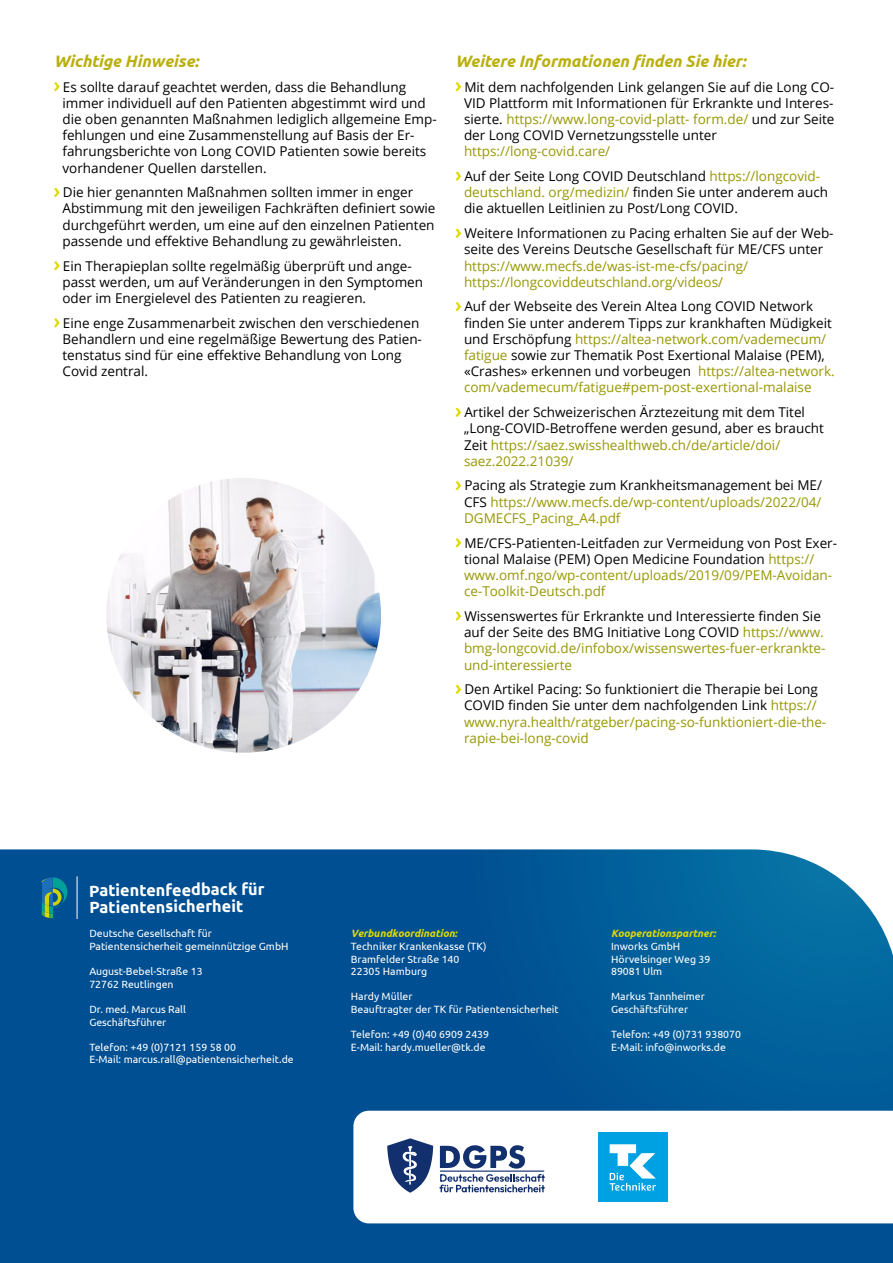
<style>
.page{position:relative;width:893px;height:1263px;background:#fff}
.page>*{position:absolute;margin:0;border:0;box-sizing:border-box;transform-origin:0 0}
.t1{font:italic 700 16.5px "Ubuntu";color:#b9af0d}
.t2{font:700 16.35px/16.6px "Ubuntu";color:#fff}
.t3{font:13.5px/16.2px "Open Sans";color:#000}
.t4{font:13.5px/16.2px "Open Sans";color:#979704}
.t5{font:10.5px/12.6px "Ubuntu";color:#fff}
.t6{font:italic 700 10.5px "Ubuntu";color:#dedb00}
.s1{color:#979704}
.s2{color:#000}
</style>
<div class="page">
<svg style="left:0;top:849px;width:893px;height:414px;background:#045696"></svg>
<svg style="left:353px;top:1111px;width:540px;height:112px"></svg>
<div style="left:598px;top:1133px;width:69px;height:69px;background:#00a1e3"></div>
<svg style="left:609px;top:1144px;width:47px;height:46px"></svg>
<svg style="left:387px;top:1138px;width:46px;height:55px"></svg>
<svg style="left:439px;top:1145px;width:106px;height:47px"></svg>
<hr style="left:77px;top:876px;width:1px;height:43px;background:#fff">
<svg style="left:42px;top:877px;width:25px;height:41px"></svg>
<svg style="left:54px;top:82px;width:6px;height:10px"></svg>
<svg style="left:54px;top:187px;width:6px;height:11px"></svg>
<svg style="left:54px;top:261px;width:6px;height:10px"></svg>
<svg style="left:54px;top:318px;width:6px;height:10px"></svg>
<svg style="left:455px;top:82px;width:7px;height:10px"></svg>
<svg style="left:455px;top:171px;width:7px;height:10px"></svg>
<svg style="left:455px;top:228px;width:7px;height:10px"></svg>
<svg style="left:455px;top:302px;width:7px;height:10px"></svg>
<svg style="left:455px;top:407px;width:7px;height:10px"></svg>
<svg style="left:455px;top:481px;width:7px;height:10px"></svg>
<svg style="left:455px;top:538px;width:7px;height:10px"></svg>
<svg style="left:455px;top:611px;width:7px;height:10px"></svg>
<svg style="left:455px;top:684px;width:7px;height:10px"></svg>
<img style="left:106px;top:478px;width:275px;height:275px;border-radius:137px">
<p class="t1" style="left:54px;top:51px;width:146px">Wichtige Hinweise:</p>
<p class="t3" style="left:63px;top:78px;width:376px">Es sollte darauf geachtet werden, dass die Behandlung immer individuell auf den Patienten abgestimmt wird und die oben genannten Maßnahmen lediglich allgemeine Emp&shy;fehlungen und eine Zusammenstellung auf Basis der Er&shy;fahrungsberichte von Long COVID Patienten sowie bereits vorhandener Quellen darstellen.</p>
<p class="t3" style="left:63px;top:184px;width:375px">Die hier genannten Maßnahmen sollten immer in enger Abstimmung mit den jeweiligen Fachkräften definiert sowie durchgeführt werden, um eine auf den einzelnen Patienten passende und effektive Behandlung zu gewährleisten.</p>
<p class="t3" style="left:63px;top:257px;width:362px">Ein Therapieplan sollte regelmäßig überprüft und ange&shy;passt werden, um auf Veränderungen in den Symptomen oder im Energielevel des Patienten zu reagieren.</p>
<p class="t3" style="left:63px;top:314px;width:361px">Eine enge Zusammenarbeit zwischen den verschiedenen Behandlern und eine regelmäßige Bewertung des Patien&shy;tenstatus sind für eine effektive Behandlung von Long Covid zentral.</p>
<p class="t1" style="left:455px;top:51px;width:292px">Weitere Informationen finden Sie hier:</p>
<p class="t3" style="left:464px;top:78px;width:372px;text-align:justify">Mit dem nachfolgenden Link gelangen Sie auf die Long CO-VID Plattform mit Informationen für Erkrankte und Interes&shy;sierte. <span class="s1">https://www.long-covid-platt- form.de/</span> und zur Seite der Long COVID Vernetzungsstelle unter</p>
<p class="t4" style="left:464px;top:139px;width:358px;line-height:24.8px">https://long-covid.care/<br><span class="s2">Auf der Seite Long COVID Deutschland</span> https://longcovid-</p>
<p class="t3" style="left:464px;top:184px;width:366px"><span class="s1">deutschland. org/medizin/</span> finden Sie unter anderem auch die aktuellen Leitlinien zu Post/Long COVID.</p>
<p class="t3" style="left:464px;top:225px;width:371px">Weitere Informationen zu Pacing erhalten Sie auf der Web&shy;seite des Vereins Deutsche Gesellschaft für ME/CFS unter</p>
<p class="t4" style="left:464px;top:257px;width:285px">https://www.mecfs.de/was-ist-me-cfs/pacing/ https://longcoviddeutschland.org/videos/</p>
<p class="t3" style="left:464px;top:298px;width:372px">Auf der Webseite des Verein Altea Long COVID Network finden Sie unter anderem Tipps zur krankhaften Müdigkeit und Erschöpfung <span class="s1">https://altea-network.com/vademecum/ fatigue</span> sowie zur Thematik Post Exertional Malaise (PEM), «Crashes» erkennen und vorbeugen <span class="s1">https://altea-network. com/vademecum/fatigue#pem-post-exertional-malaise</span></p>
<p class="t3" style="left:464px;top:404px;width:361px">Artikel der Schweizerischen Ärztezeitung mit dem Titel „Long-COVID-Betroffene werden gesund, aber es braucht Zeit <span class="s1">https://saez.swisshealthweb.ch/de/article/doi/ saez.2022.21039/</span></p>
<p class="t4" style="left:464px;top:477px;width:360px;text-align:justify"><span class="s2">Pacing als Strategie zum Krankheitsmanagement bei ME/ CFS</span> https://www.mecfs.de/wp-content/uploads/2022/04/ DGMECFS_Pacing_A4.pdf</p>
<p class="t3" style="left:464px;top:534px;width:375px">ME/CFS-Patienten-Leitfaden zur Vermeidung von Post Exer&shy;tional Malaise (PEM) Open Medicine Foundation <span class="s1">https:// www.omf.ngo/wp-content/uploads/2019/09/PEM-Avoidan&shy;ce-Toolkit-Deutsch.pdf</span></p>
<p class="t3" style="left:464px;top:607px;width:363px">Wissenswertes für Erkrankte und Interessierte finden Sie auf der Seite des BMG Initiative Long COVID <span class="s1">https://www. bmg-longcovid.de/infobox/wissenswertes-fuer-erkrankte&shy;und-interessierte</span></p>
<p class="t3" style="left:464px;top:681px;width:364px">Den Artikel Pacing: So funktioniert die Therapie bei Long COVID finden Sie unter dem nachfolgenden Link <span class="s1">https:// www.nyra.health/ratgeber/pacing-so-funktioniert-die-the&shy;rapie-bei-long-covid</span></p>
<p class="t2" style="left:89px;top:883px;width:177px;rotate:-1deg">Patientenfeedback für<br>Patientensicherheit</p>
<p class="t5" style="left:89px;top:927px;width:201px">Deutsche Gesellschaft für<br>Patientensicherheit gemeinnützige GmbH</p>
<p class="t5" style="left:89px;top:965px;width:115px">August-Bebel-Straße 13<br>72762 Reutlingen</p>
<p class="t5" style="left:89px;top:1002px;width:98px">Dr. med. Marcus Rall<br>Geschäftsführer</p>
<p class="t5" style="left:89px;top:1040px;width:206px">Telefon: +49 (0)7121 159 58 00<br>E-Mail: marcus.rall@patientensicherheit.de</p>
<p class="t6" style="left:351px;top:927px;width:108px">Verbundkoordination:</p>
<p class="t5" style="left:351px;top:939px;width:137px">Techniker Krankenkasse (TK)<br>Bramfelder Straße 140<br>22305 Hamburg</p>
<p class="t5" style="left:351px;top:990px;width:209px">Hardy Müller<br>Beauftragter der TK für Patientensicherheit</p>
<p class="t5" style="left:351px;top:1028px;width:140px">Telefon: +49 (0)40 6909 2439<br>E-Mail: hardy.mueller@tk.de</p>
<p class="t6" style="left:611px;top:927px;width:106px">Kooperationspartner:</p>
<p class="t5" style="left:611px;top:939px;width:101px">Inworks GmbH<br>Hörvelsinger Weg 39<br>89081 Ulm</p>
<p class="t5" style="left:611px;top:990px;width:95px">Markus Tannheimer<br>Geschäftsführer</p>
<p class="t5" style="left:611px;top:1028px;width:131px">Telefon: +49 (0)731 938070<br>E-Mail: info@inworks.de</p>
</div>
